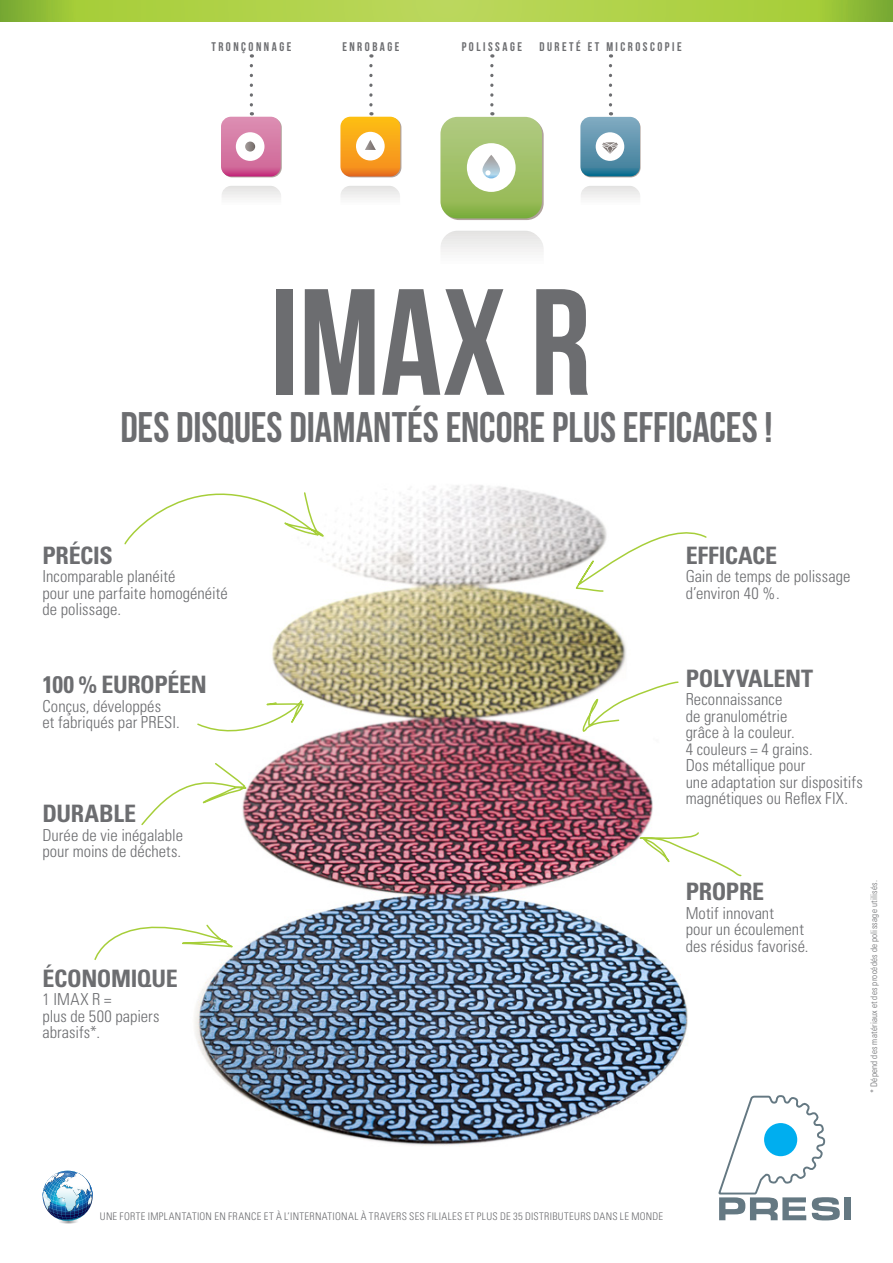
<style>
.page{position:relative;width:893px;height:1263px;background:#fff}
.page>*{position:absolute;margin:0;border:0;box-sizing:border-box;transform-origin:0 0}
.t1{font:150.9px "Bebas Neue";color:#6c6d70}
.t2{font:42.75px "Bebas Neue";color:#6c6d70}
.t3{font:700 condensed 24px "Univers";letter-spacing:-.015em;color:#6c6d70}
.t4{font:300 condensed 16.5px/16.5px "Univers";color:#6c6d70}
.t5{font:12.6px "Bebas Neue";letter-spacing:.2em;color:#6c6d70}
._03_TEXTES{font:300 condensed 10.5px "Univers";letter-spacing:.03em;color:#6c6d70}
.t6{font:300 condensed 9px "Univers";letter-spacing:.03em;color:#6c6d70}
</style>
<div class="page">
<img style="left:194px;top:485px;width:494px;height:662px">
<svg style="left:124px;top:485px;width:202px;height:61px"></svg>
<svg style="left:574px;top:518px;width:133px;height:74px"></svg>
<svg style="left:141px;top:761px;width:111px;height:65px"></svg>
<svg style="left:196px;top:693px;width:109px;height:56px"></svg>
<svg style="left:582px;top:681px;width:97px;height:52px"></svg>
<svg style="left:639px;top:831px;width:103px;height:53px"></svg>
<svg style="left:94px;top:901px;width:140px;height:60px"></svg>
<svg style="left:222px;top:186px;width:59px;height:12px"></svg>
<svg style="left:341px;top:186px;width:59px;height:12px"></svg>
<svg style="left:222px;top:118px;width:60px;height:59px"></svg>
<svg style="left:441px;top:231px;width:102px;height:21px"></svg>
<svg style="left:442px;top:118px;width:102px;height:102px"></svg>
<svg style="left:581px;top:186px;width:59px;height:12px"></svg>
<svg style="left:581px;top:118px;width:60px;height:59px"></svg>
<svg style="left:221px;top:66px;width:60px;height:110px"></svg>
<svg style="left:440px;top:66px;width:102px;height:152px"></svg>
<svg style="left:580px;top:66px;width:60px;height:110px"></svg>
<svg style="left:342px;top:118px;width:59px;height:59px"></svg>
<svg style="left:340px;top:66px;width:60px;height:110px"></svg>
<svg style="left:0;top:0;width:893px;height:21px;background:#aace46"></svg>
<svg style="left:55px;top:1218px;width:26px;height:5px"></svg>
<img style="left:42px;top:1171px;width:51px;height:50px">
<svg style="left:718px;top:1095px;width:122px;height:125px"></svg>
<div style="left:844px;top:1197px;width:6px;height:23px;background:#647882"></div>
<div style="left:764px;top:1123px;width:33px;height:33px;background:#00aeef;border-radius:50%"></div>
<p class="t5" style="left:211px;top:40px;width:82px">TRONÇONNAGE</p>
<p class="t5" style="left:342px;top:40px;width:59px">ENROBAGE</p>
<p class="t5" style="left:462px;top:40px;width:62px">POLISSAGE</p>
<p class="t5" style="left:539px;top:40px;width:144px">DURETÉ ET MICROSCOPIE</p>
<p class="t1" style="left:270px;top:259px;width:322px">IMAX R</p>
<p class="t2" style="left:120px;top:403px;width:654px">DES DISQUES DIAMANTÉS ENCORE PLUS EFFICACES !</p>
<p class="t3" style="left:43px;top:540px;width:72px">PRÉCIS</p>
<p class="t4" style="left:43px;top:568px;width:187px">Incomparable planéité<br>pour une parfaite homogénéité de polissage.</p>
<p class="t3" style="left:43px;top:670px;width:166px">100 % EUROPÉEN</p>
<p class="t4" style="left:43px;top:698px;width:139px">Conçus, développés<br>et fabriqués par PRESI.</p>
<p class="t3" style="left:43px;top:799px;width:95px">DURABLE</p>
<p class="t4" style="left:43px;top:826px;width:142px">Durée de vie inégalable pour moins de déchets.</p>
<p class="t3" style="left:43px;top:963px;width:137px">ÉCONOMIQUE</p>
<p class="t4" style="left:43px;top:991px;width:118px">1 IMAX R =<br>plus de 500 papiers abrasifs*.</p>
<p class="t3" style="left:686px;top:540px;width:93px">EFFICACE</p>
<p class="t4" style="left:686px;top:568px;width:166px">Gain de temps de polissage d’environ 40 %.</p>
<p class="t3" style="left:686px;top:663px;width:129px">POLYVALENT</p>
<p class="t4" style="left:686px;top:691px;width:110px">Reconnaissance de granulométrie grâce à la couleur.</p>
<p class="t4" style="left:686px;top:741px;width:179px">4 couleurs = 4 grains.<br>Dos métallique pour<br>une adaptation sur dispositifs magnétiques ou Reflex FIX.</p>
<p class="t3" style="left:686px;top:877px;width:80px">PROPRE</p>
<p class="t4" style="left:686px;top:905px;width:124px">Motif innovant<br>pour un écoulement des résidus favorisé.</p>
<p class="t6" style="left:869px;top:1093px;width:214px;rotate:-90deg">* Dépend des matériaux et des procédés de polissage utilisés.</p>
<p class="_03_TEXTES" style="left:100px;top:1210px;width:565px">UNE FORTE IMPLANTATION EN FRANCE ET À L’INTERNATIONAL À TRAVERS SES FILIALES ET PLUS DE 35 DISTRIBUTEURS DANS LE MONDE</p>
</div>
